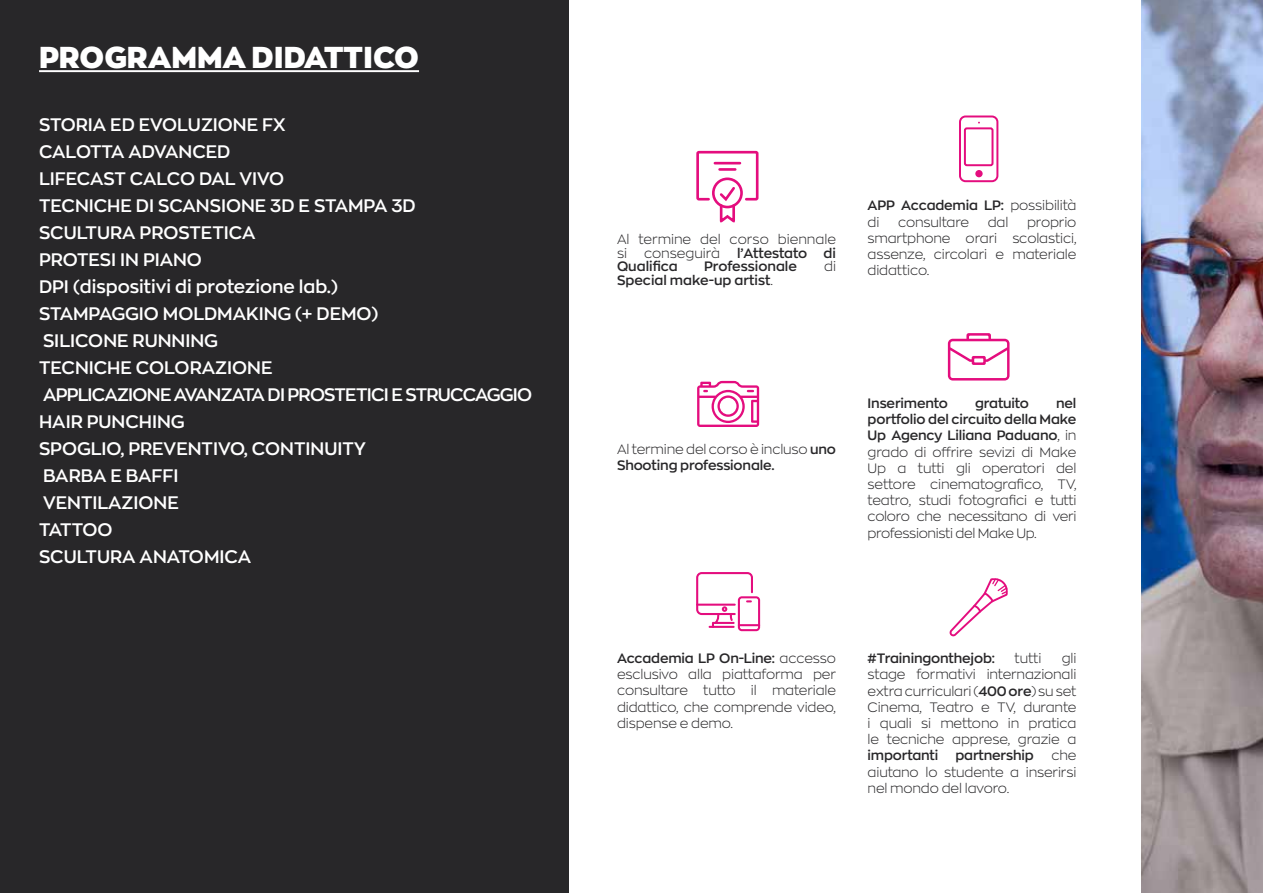
<style>
.page{position:relative;width:1263px;height:893px;background:#fff}
.page>*{position:absolute;margin:0;border:0;box-sizing:border-box;transform-origin:0 0}
.t1{font:900 30px "Zona Pro";color:#fff}
.t2{font:600 18px/27px "Zona Pro";color:#fff}
.t3{font:300 13.5px/16.2px "Zona Pro";letter-spacing:-.01em;color:#282729;text-align:justify}
.t4{font:600 13.5px/16.2px "Zona Pro";letter-spacing:-.01em;color:#282729}
.s1{font-weight:600}
.s2{font-weight:300}
</style>
<div class="page">
<div style="left:0;top:0;width:568px;height:893px;background:#282729"></div>
<svg style="left:949px;top:578px;width:59px;height:58px"></svg>
<svg style="left:948px;top:333px;width:61px;height:48px"></svg>
<div style="left:959px;top:115px;width:39px;height:67px;border:2px solid #e40d7e;border-radius:6px"></div>
<div style="left:964px;top:127px;width:29px;height:39px;border:2px solid #e40d7e;border-radius:2px"></div>
<div style="left:975px;top:170px;width:8px;height:7px;background:#e40d7e;border-radius:50%"></div>
<div style="left:696px;top:151px;width:62px;height:50px;border:3px solid #e40d7e"></div>
<div style="left:712px;top:178px;width:31px;height:30px;border:3px solid #e40d7e;border-radius:50%"></div>
<svg style="left:717px;top:185px;width:20px;height:37px"></svg>
<hr style="left:715px;top:162px;width:25px;height:2px;background:#e40d7e">
<hr style="left:720px;top:168px;width:15px;height:3px;background:#e40d7e">
<svg style="left:697px;top:381px;width:62px;height:46px"></svg>
<svg style="left:696px;top:572px;width:64px;height:59px"></svg>
<hr style="left:39px;top:70px;width:380px;height:2px;background:#fff">
<img style="left:1142px;top:0;width:121px;height:893px">
<h1 class="t1" style="left:39px;top:37px;width:381px">PROGRAMMA DIDATTICO</h1>
<p class="t2" style="left:39px;top:111px;width:495px">STORIA ED EVOLUZIONE FX<br>CALOTTA ADVANCED<br>LIFECAST CALCO DAL VIVO<br>TECNICHE DI SCANSIONE 3D E STAMPA 3D<br>SCULTURA PROSTETICA<br>PROTESI IN PIANO<br>DPI (dispositivi di protezione lab.)<br>STAMPAGGIO MOLDMAKING (+ DEMO)<br>SILICONE RUNNING<br>TECNICHE COLORAZIONE<br>APPLICAZIONE AVANZATA DI PROSTETICI E STRUCCAGGIO<br>HAIR PUNCHING<br>SPOGLIO, PREVENTIVO, CONTINUITY<br>BARBA E BAFFI<br>VENTILAZIONE<br>TATTOO<br>SCULTURA ANATOMICA</p>
<p class="t3" style="left:617px;top:232px;width:220px;line-height:13.5px">Al termine del corso biennale si conseguirà <span class="s1">l’Attestato di Qualifica</span></p>
<p class="t4" style="left:704px;top:258px;width:94px">Professionale</p>
<p class="t3" style="left:824px;top:258px;width:13px">di</p>
<p class="t4" style="left:617px;top:271px;width:158px">Special make-up artist<span class="s2">.</span></p>
<p class="t4" style="left:868px;top:197px;width:210px">APP Accademia LP: <span class="s2">possibilità di</span></p>
<p class="t3" style="left:898px;top:213px;width:73px">consultare</p>
<p class="t3" style="left:988px;top:213px;width:22px">dal</p>
<p class="t3" style="left:868px;top:213px;width:210px;text-indent:159px">proprio smartphone orari scolastici, assenze, circolari e materiale didattico.</p>
<p class="t3" style="left:617px;top:441px;width:220px">Al termine del corso è incluso <span class="s1">uno<br>Shooting professionale.</span></p>
<p class="t4" style="left:868px;top:395px;width:82px">Inserimento</p>
<p class="t4" style="left:975px;top:395px;width:55px">gratuito</p>
<p class="t3" style="left:868px;top:395px;width:210px;text-indent:189px"><span class="s1">nel portfolio del circuito della Make Up Agency Liliana Paduano</span>, in grado di offrire sevizi di Make Up a tutti gli operatori del settore cinematografico, TV, teatro, studi fotografici e tutti coloro che necessitano di veri professionisti del Make Up.</p>
<p class="t3" style="left:617px;top:650px;width:220px"><span class="s1">Accademia LP On-Line:</span> accesso esclusivo alla piattaforma per consultare tutto il materiale didattico, che comprende video, dispense e demo.</p>
<p class="t4" style="left:868px;top:650px;width:129px">#Trainingonthejob:</p>
<p class="t3" style="left:1015px;top:650px;width:28px">tutti</p>
<p class="t3" style="left:868px;top:650px;width:210px;text-indent:194px">gli stage formativi internazionali extra curriculari (<span class="s1">400 ore</span>) su set Cinema, Teatro e TV, durante i quali si mettono in pratica le tecniche apprese, grazie a</p>
<p class="t4" style="left:868px;top:747px;width:72px">importanti</p>
<p class="t4" style="left:955px;top:747px;width:80px">partnership</p>
<p class="t3" style="left:868px;top:747px;width:210px;text-indent:184px">che aiutano lo studente a inserirsi nel mondo del lavoro.</p>
</div>
